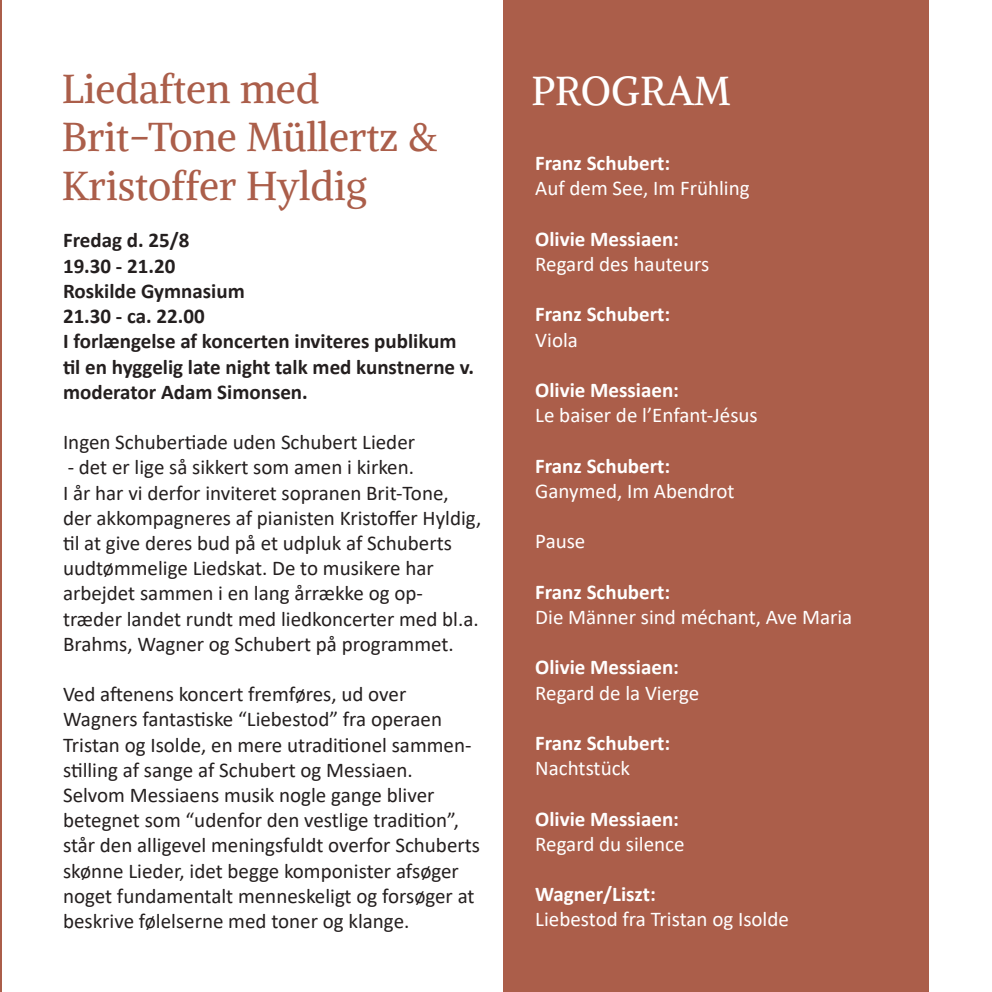
<style>
.page{position:relative;width:992px;height:992px;background:#fff}
.page>*{position:absolute;margin:0;border:0;box-sizing:border-box;transform-origin:0 0}
.t1{font:40.25px/48.3px "Alike";color:#ab5e4a}
.t2{font:40.25px "Alike";color:#fff}
.t3{font:21px/25.2px "Calibri";color:#241f1f}
.t4{font:21px "Calibri";color:#fff}
.t5{font:700 21px/25.2px "Calibri";color:#241f1f}
.t6{font:700 21px "Calibri";color:#fff}
</style>
<div class="page">
<hr style="left:0;top:0;width:2px;height:992px;background:#ab5e4a">
<div style="left:503px;top:0;width:426px;height:992px;background:#ab5e4a"></div>
<h1 class="t1" style="left:62px;top:64px;width:259px">Liedaften med</h1>
<h1 class="t2" style="left:531px;top:65px;width:201px">PROGRAM</h1>
<h1 class="t1" style="left:62px;top:113px;width:377px">Brit-Tone Müllertz &amp;<br>Kristoffer Hyldig</h1>
<p class="t6" style="left:535px;top:148px;width:137px">Franz Schubert:</p>
<p class="t4" style="left:535px;top:174px;width:216px">Auf dem See, Im Frühling</p>
<p class="t6" style="left:535px;top:224px;width:145px">Olivie Messiaen:</p>
<p class="t4" style="left:535px;top:249px;width:175px">Regard des hauteurs</p>
<p class="t6" style="left:535px;top:299px;width:137px">Franz Schubert:</p>
<p class="t4" style="left:535px;top:325px;width:44px">Viola</p>
<p class="t6" style="left:535px;top:375px;width:145px">Olivie Messiaen:</p>
<p class="t4" style="left:535px;top:401px;width:224px">Le baiser de l’Enfant-Jésus</p>
<p class="t6" style="left:535px;top:451px;width:137px">Franz Schubert:</p>
<p class="t4" style="left:535px;top:476px;width:201px">Ganymed, Im Abendrot</p>
<p class="t4" style="left:535px;top:527px;width:52px">Pause</p>
<p class="t6" style="left:535px;top:577px;width:137px">Franz Schubert:</p>
<p class="t4" style="left:535px;top:602px;width:318px">Die Männer sind méchant, Ave Maria</p>
<p class="t6" style="left:535px;top:652px;width:145px">Olivie Messiaen:</p>
<p class="t4" style="left:535px;top:678px;width:166px">Regard de la Vierge</p>
<p class="t6" style="left:535px;top:728px;width:137px">Franz Schubert:</p>
<p class="t4" style="left:535px;top:753px;width:96px">Nachtstück</p>
<p class="t6" style="left:535px;top:803px;width:145px">Olivie Messiaen:</p>
<p class="t4" style="left:535px;top:829px;width:151px">Regard du silence</p>
<p class="t6" style="left:535px;top:879px;width:122px">Wagner/Liszt:</p>
<p class="t4" style="left:535px;top:905px;width:255px">Liebestod fra Tristan og Isolde</p>
<p class="t5" style="left:63px;top:228px;width:412px">Fredag d. 25/8<br>19.30 - 21.20<br>Roskilde Gymnasium<br>21.30 - ca. 22.00<br>I forlængelse af koncerten inviteres publikum til en hyggelig late night talk med kunstnerne v. moderator Adam Simonsen.</p>
<p class="t3" style="left:63px;top:429px;width:353px">Ingen Schubertiade uden Schubert Lieder</p>
<p class="t3" style="left:63px;top:454px;width:420px">- det er lige så sikkert som amen i kirken.<br>I år har vi derfor inviteret sopranen Brit-Tone, der akkompagneres af pianisten Kristoffer Hyldig, til at give deres bud på et udpluk af Schuberts uudtømmelige Liedskat. De to musikere har arbejdet sammen i en lang årrække og op&shy;træder landet rundt med liedkoncerter med bl.a.<br>Brahms, Wagner og Schubert på programmet.</p>
<p class="t3" style="left:63px;top:681px;width:418px">Ved aftenens koncert fremføres, ud over Wagners fantastiske “Liebestod” fra operaen Tristan og Isolde, en mere utraditionel sammen&shy;stilling af sange af Schubert og Messiaen.<br>Selvom Messiaens musik nogle gange bliver betegnet som “udenfor den vestlige tradition”, står den alligevel meningsfuldt overfor Schuberts skønne Lieder, idet begge komponister afsøger noget fundamentalt menneskeligt og forsøger at beskrive følelserne med toner og klange.</p>
</div>
